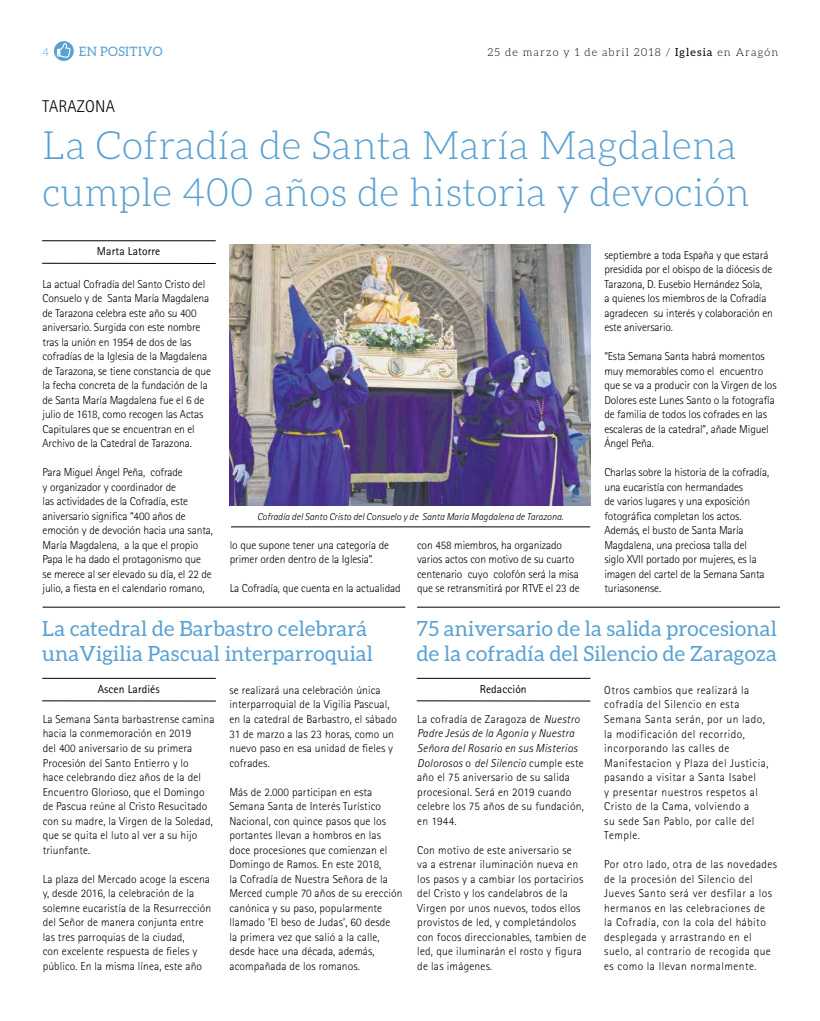
<style>
.page{position:relative;width:820px;height:1021px;background:#fff}
.page>*{position:absolute;margin:0;border:0;box-sizing:border-box;transform-origin:0 0}
.t1{font:300 39px/46.8px "Aleo";letter-spacing:.01em;color:#59a1d2}
.t2{font:21px/25.2px "Aleo";letter-spacing:.01em;color:#59a1d2}
.t3{font:300 17px "Rotis Sans Serif";letter-spacing:.01em;color:#000}
.t4{font:13px "Aleo";letter-spacing:.025em;color:#59a1d2}
.t5{font:300 11.5px/14.5px "Rotis Sans Serif";letter-spacing:-.01em;color:#000}
.t6{font:300 11.5px/14.5px "Rotis Sans Serif";letter-spacing:.01em;color:#000}
.t7{font:300 11.5px/14.5px "Rotis Sans Serif";letter-spacing:.04em;color:#000}
.t8{font:11.5px "Rotis Sans Serif";letter-spacing:.01em;color:#000}
.t9{font:300 11px "Aleo";letter-spacing:.1em;color:#000}
.t10{font:300 11px "Aleo";color:#59a1d2}
.t11{font:italic 300 10px "Rotis Sans Serif";color:#000}
.s1{font-weight:400}
.s2{font-style:italic}
</style>
<div class="page">
<svg style="left:54px;top:41px;width:20px;height:20px"></svg>
<hr style="left:42px;top:678px;width:174px;height:1px;background:#000">
<hr style="left:42px;top:700px;width:174px;height:1px;background:#000">
<hr style="left:43px;top:607px;width:362px;height:1px;background:#000">
<hr style="left:42px;top:240px;width:174px;height:1px;background:#000">
<hr style="left:42px;top:263px;width:174px;height:1px;background:#000">
<img style="left:230px;top:244px;width:360px;height:261px">
<hr style="left:231px;top:526px;width:359px;height:1px;background:#000">
<hr style="left:416px;top:678px;width:174px;height:1px;background:#000">
<hr style="left:416px;top:700px;width:174px;height:1px;background:#000">
<hr style="left:417px;top:607px;width:362px;height:1px;background:#000">
<p class="t10" style="left:43px;top:46px;width:8px">4</p>
<p class="t4" style="left:79px;top:44px;width:85px">EN POSITIVO</p>
<p class="t9" style="left:487px;top:46px;width:292px">25 de marzo y 1 de abril 2018 / <span class="s1">Iglesia</span> en Aragón</p>
<h3 class="t3" style="left:43px;top:97px;width:74px">TARAZONA</h3>
<h1 class="t1" style="left:43px;top:122px;width:708px">La Cofradía de Santa María Magdalena cumple 400 años de historia y devoción</h1>
<p class="t8" style="left:97px;top:244px;width:65px">Marta Latorre</p>
<p class="t5" style="left:43px;top:276px;width:170px">La actual Cofradía del Santo Cristo del Consuelo y de Santa María Magdalena de Tarazona celebra este año su 400 aniversario. Surgida con este nombre tras la unión en 1954 de dos de las cofradías de la Iglesia de la Magdalena de Tarazona, se tiene constancia de que la fecha concreta de la fundación de la de Santa María Magdalena fue el 6 de julio de 1618, como recogen las Actas Capitulares que se encuentran en el Archivo de la Catedral de Tarazona.</p>
<p class="t5" style="left:43px;top:465px;width:172px">Para Miguel Ángel Peña, cofrade<br>y organizador y coordinador de<br>las actividades de la Cofradía, este aniversario significa “400 años de emoción y de devoción hacia una santa, María Magdalena, a la que el propio Papa le ha dado el protagonismo que<br>se merece al ser elevado su día, el 22 de julio, a fiesta en el calendario romano,</p>
<p class="t5" style="left:604px;top:247px;width:170px">septiembre a toda España y que estará presidida por el obispo de la diócesis de Tarazona, D. Eusebio Hernández Sola,<br>a quienes los miembros de la Cofradía agradecen su interés y colaboración en este aniversario.</p>
<p class="t5" style="left:604px;top:349px;width:174px">“Esta Semana Santa habrá momentos muy memorables como el encuentro que se va a producir con la Virgen de los Dolores este Lunes Santo o la fotografía de familia de todos los cofrades en las escaleras de la catedral”, añade Miguel Ángel Peña.</p>
<p class="t5" style="left:604px;top:465px;width:166px">Charlas sobre la historia de la cofradía, una eucaristía con hermandades<br>de varios lugares y una exposición fotográfica completan los actos.<br>Además, el busto de Santa María<br>Magdalena, una preciosa talla del siglo XVII portado por mujeres, es la imagen del cartel de la Semana Santa turiasonense.</p>
<h2 class="t2" style="left:416px;top:615px;width:361px">75 aniversario de la salida procesional de la cofradía del Silencio de Zaragoza</h2>
<p class="t8" style="left:479px;top:682px;width:48px">Redacción</p>
<p class="t6" style="left:417px;top:711px;width:168px">La cofradía de Zaragoza de <span class="s2">Nuestro<br>Padre Jesús de la Agonía y Nuestra<br>Señora del Rosario en sus Misterios<br>Dolorosos</span> o <span class="s2">del Silencio</span> cumple este año el 75 aniversario de su salida procesional. Será en 2019 cuando celebre los 75 años de su fundación, en 1944.</p>
<p class="t6" style="left:417px;top:842px;width:170px">Con motivo de este aniversario se<br>va a estrenar iluminación nueva en los pasos y a cambiar los portacirios del Cristo y los candelabros de la Virgen por unos nuevos, todos ellos provistos de led, y completándolos con focos direccionables, tambien de led, que iluminarán el rosto y figura de las imágenes.</p>
<p class="t11" style="left:257px;top:511px;width:308px">Cofradía del Santo Cristo del Consuelo y de Santa María Magdalena de Tarazona.</p>
<p class="t5" style="left:230px;top:538px;width:161px">lo que supone tener una categoría de primer orden dentro de la Iglesia”.</p>
<p class="t5" style="left:230px;top:581px;width:172px">La Cofradía, que cuenta en la actualidad</p>
<p class="t5" style="left:417px;top:538px;width:164px">con 458 miembros, ha organizado varios actos con motivo de su cuarto centenario cuyo colofón será la misa que se retransmitirá por RTVE el 23 de</p>
<h2 class="t2" style="left:42px;top:615px;width:332px">La catedral de Barbastro celebrará unaVigilia Pascual interparroquial</h2>
<p class="t8" style="left:98px;top:682px;width:64px">Ascen Lardiés</p>
<p class="t6" style="left:43px;top:711px;width:173px">La Semana Santa barbastrense camina hacia la conmemoración en 2019<br>del 400 aniversario de su primera<br>Procesión del Santo Entierro y lo<br>hace celebrando diez años de la del<br>Encuentro Glorioso, que el Domingo de Pascua reúne al Cristo Resucitado con su madre, la Virgen de la Soledad, que se quita el luto al ver a su hijo triunfante.</p>
<p class="t6" style="left:43px;top:871px;width:170px">La plaza del Mercado acoge la escena y, desde 2016, la celebración de la solemne eucaristía de la Resurrección del Señor de manera conjunta entre las tres parroquias de la ciudad,<br>con excelente respuesta de fieles y público. En la misma línea, este año</p>
<p class="t7" style="left:604px;top:682px;width:166px">Otros cambios que realizará la cofradía del Silencio en esta<br>Semana Santa serán, por un lado, la modificación del recorrido, incorporando las calles de<br>Manifestacion y Plaza del Justicia, pasando a visitar a Santa Isabel<br>y presentar nuestros respetos al<br>Cristo de la Cama, volviendo a<br>su sede San Pablo, por calle del<br>Temple.</p>
<p class="t7" style="left:604px;top:857px;width:174px">Por otro lado, otra de las novedades de la procesión del Silencio del Jueves Santo será ver desfilar a los hermanos en las celebraciones de<br>la Cofradía, con la cola del hábito desplegada y arrastrando en el suelo, al contrario de recogida que es como la llevan normalmente.</p>
<p class="t6" style="left:229px;top:682px;width:169px">se realizará una celebración única interparroquial de la Vigilia Pascual, en la catedral de Barbastro, el sábado<br>31 de marzo a las 23 horas, como un nuevo paso en esa unidad de fieles y cofrades.</p>
<p class="t6" style="left:229px;top:784px;width:174px">Más de 2.000 participan en esta<br>Semana Santa de Interés Turístico<br>Nacional, con quince pasos que los portantes llevan a hombros en las doce procesiones que comienzan el<br>Domingo de Ramos. En este 2018,<br>la Cofradía de Nuestra Señora de la<br>Merced cumple 70 años de su erección canónica y su paso, popularmente llamado ‘El beso de Judas’, 60 desde<br>la primera vez que salió a la calle, desde hace una década, además, acompañada de los romanos.</p>
</div>
